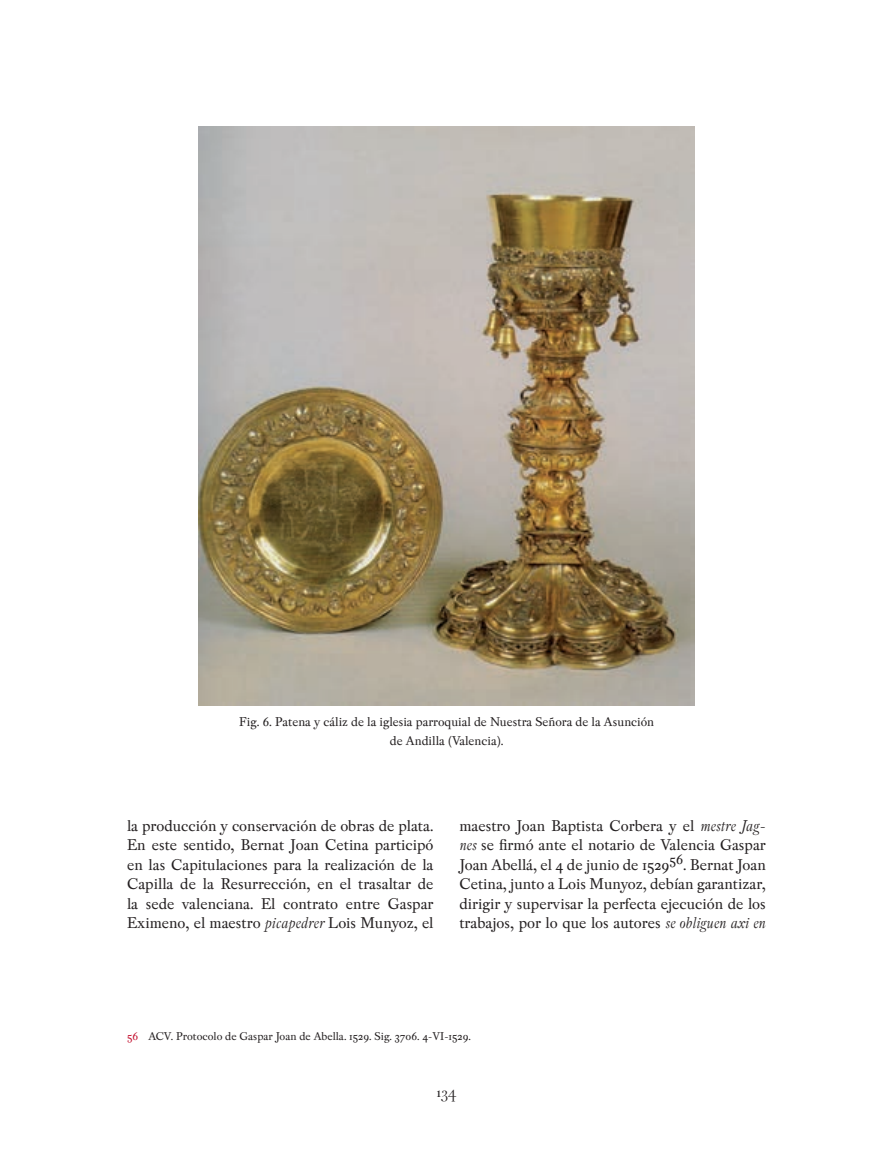
<style>
.page{position:relative;width:892px;height:1170px;background:#fff}
.page>*{position:absolute;margin:0;border:0;box-sizing:border-box;transform-origin:0 0}
.t1{font:18px "Peleguer";color:#231f20}
.t2{font:16.5px/19.5px "Pradell";color:#231f20;text-align:justify}
.t3{font:13.5px/18.6px "Pradell";color:#231f20;text-align:center}
.t4{font:12px "Pradell";color:#231f20}
.s1{font-style:italic}
.s2{color:#c3102f}
</style>
<div class="page">
<img style="left:199px;top:126px;width:495px;height:579px">
<p class="t3" style="left:239px;top:712px;width:416px">Fig. 6. Patena y cáliz de la iglesia parroquial de Nuestra Señora de la Asunción de Andilla (Valencia).</p>
<p class="t2" style="left:127px;top:815px;width:308px">la producción y conservación de obras de plata.<br>En este sentido, Bernat Joan Cetina participó en las Capitulaciones para la realización de la Capilla de la Resurrección, en el trasaltar de la sede valenciana. El contrato entre Gaspar Eximeno, el maestro <span class="s1">picapedrer</span> Lois Munyoz, el</p>
<p class="t2" style="left:459px;top:815px;width:308px">maestro Joan Baptista Corbera y el <span class="s1">mestre Jag&shy;nes</span> se firmó ante el notario de Valencia Gaspar Joan Abellá, el 4 de junio de 1529<sup>56</sup>. Bernat Joan Cetina, junto a Lois Munyoz, debían garantizar, dirigir y supervisar la perfecta ejecución de los trabajos, por lo que los autores <span class="s1">se obliguen axi en</span></p>
<p class="t4" style="left:127px;top:1029px;width:345px"><span class="s2">56</span> ACV. Protocolo de Gaspar Joan de Abella. 1529. Sig. 3706. 4-VI-1529.</p>
<p class="t1" style="left:436px;top:1081px;width:21px">134</p>
</div>
